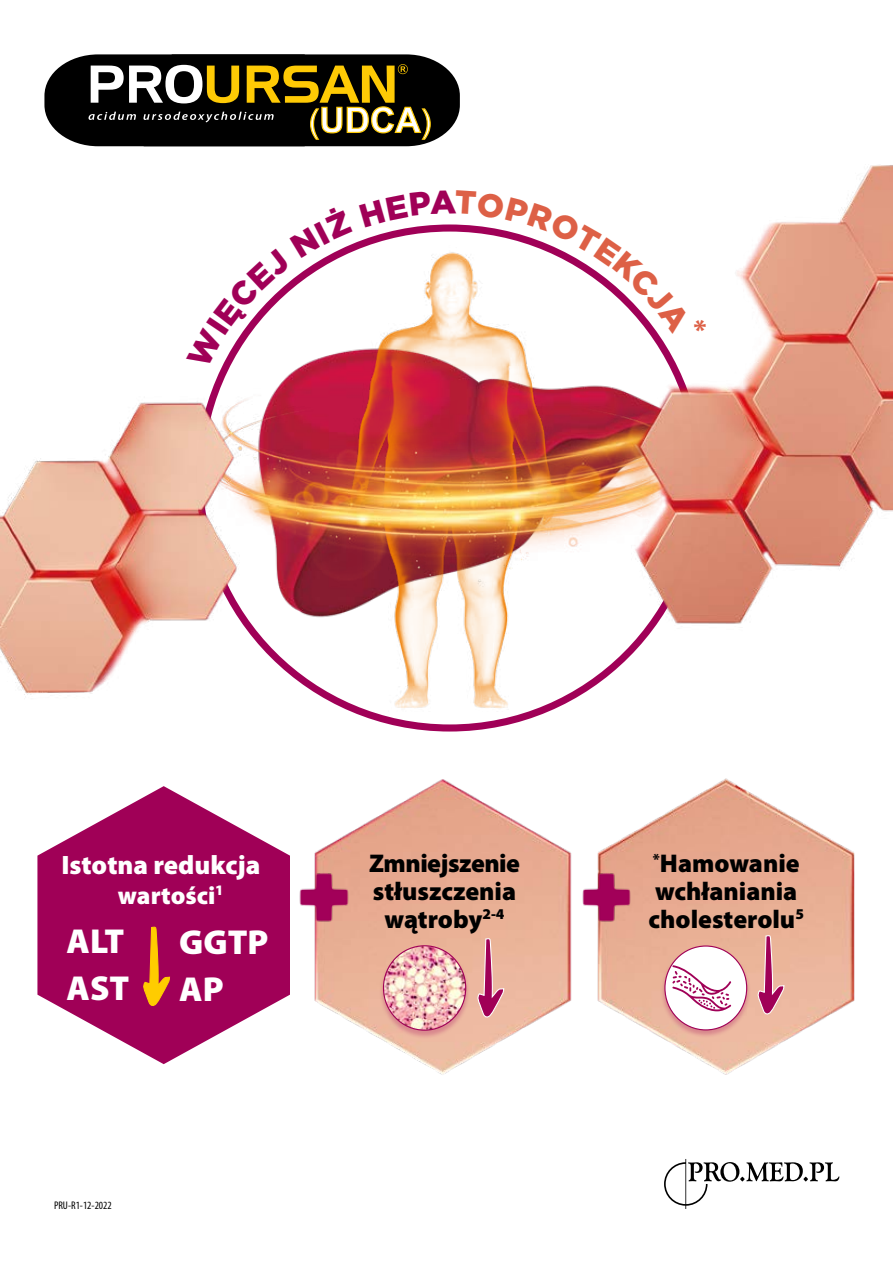
<style>
.page{position:relative;width:893px;height:1263px;background:#fff}
.page>*{position:absolute;margin:0;border:0;box-sizing:border-box;transform-origin:0 0}
.t1{font:900 34.8px/47.1px "Myriad Pro";color:#fff}
.t2{font:900 26.7px "Myriad Pro";color:#fff}
.t3{font:900 25.65px/27.8px "Myriad Pro";color:#000;text-align:center}
.t4{font:900 25.05px "Myriad Pro";color:#fff}
.t5{font:condensed 11.1px "Myriad Pro";color:#000}
</style>
<div class="page">
<svg style="left:44px;top:54px;width:416px;height:92px"></svg>
<img style="left:337px;top:246px;width:234px;height:466px">
<img style="left:322px;top:381px;width:285px;height:242px">
<img style="left:0;top:381px;width:322px;height:316px">
<img style="left:607px;top:165px;width:286px;height:512px">
<svg style="left:664px;top:1159px;width:175px;height:50px"></svg>
<img style="left:314px;top:779px;width:217px;height:296px">
<img style="left:531px;top:778px;width:324px;height:297px">
<svg style="left:37px;top:786px;width:253px;height:278px;fill:#a00057"></svg>
<div style="left:379px;top:945px;width:91px;height:94px;background:#a00057;opacity:.27"></div>
<img style="left:383px;top:946px;width:83px;height:84px">
<div style="left:660px;top:946px;width:91px;height:92px;background:#a00057;opacity:.27"></div>
<div style="left:665px;top:946px;width:82px;height:84px;background:#fff;border-radius:50%"></div>
<svg style="left:672px;top:965px;width:59px;height:46px"></svg>
<svg style="left:757px;top:935px;width:28px;height:81px"></svg>
<svg style="left:476px;top:938px;width:29px;height:81px"></svg>
<svg style="left:142px;top:926px;width:29px;height:82px"></svg>
<img style="left:299px;top:869px;width:53px;height:56px">
<img style="left:578px;top:869px;width:57px;height:56px">
<svg style="left:220px;top:244px;width:132px;height:126px"></svg>
<svg style="left:359px;top:190px;width:349px;height:144px"></svg>
<p class="t2" style="left:61px;top:847px;width:200px">Istotna redukcja</p>
<p class="t4" style="left:118px;top:878px;width:107px">wartości<sup>1</sup></p>
<h1 class="t1" style="left:67px;top:916px;width:64px">ALT<br>AST</h1>
<h1 class="t1" style="left:179px;top:917px;width:91px">GGTP<br>AP</h1>
<p class="t5" style="left:54px;top:1198px;width:59px">PRU-R1-12-2022</p>
<p class="t3" style="left:369px;top:849px;width:153px">Zmniejszenie stłuszczenia wątroby<sup>2-4</sup></p>
<p class="t3" style="left:649px;top:849px;width:157px;text-align:left"><sup>*</sup>Hamowanie wchłaniania cholesterolu<sup>5</sup></p>
</div>
